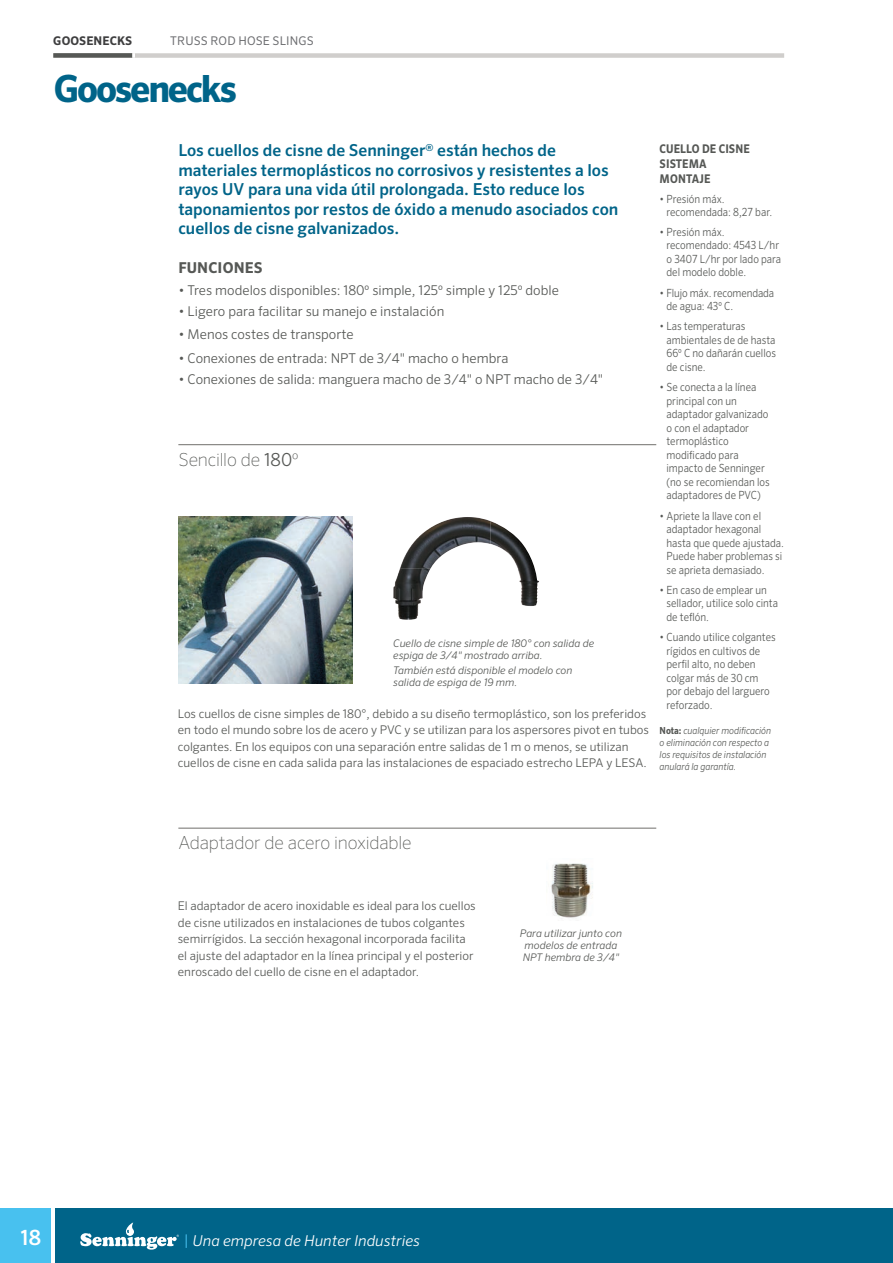
<style>
.page{position:relative;width:893px;height:1263px;background:#fff}
.page>*{position:absolute;margin:0;border:0;box-sizing:border-box;transform-origin:0 0}
.t1{font:700 37.5px "Sero Pro";letter-spacing:-.06em;color:#006489}
.t2{font:500 21px "Sero Pro";color:#fff}
.t3{font:100 18px "Sero Pro";letter-spacing:-.01em;color:#565855}
.t4{font:500 16.5px/19.5px "Sero Pro";color:#006489}
.t5{font:italic 300 15px "Sero Pro";color:#fff}
.t6{font:700 15px "Sero Pro";letter-spacing:.01em;color:#565855}
.t7{font:300 13.5px "Sero Pro";color:#565855}
.t8{font:300 12px/16.5px "Sero Pro";color:#565855}
.t9{font:700 12px/15px "Sero Pro";letter-spacing:.01em;color:#565855;scale:.9 1}
.t10{font:12px "Sero Pro";letter-spacing:.01em;color:#6c6d70}
.t11{font:700 12px "Sero Pro";letter-spacing:.01em;color:#3e3e3f}
.t12{font:300 11.25px/13.5px "Sero Pro";color:#565855;scale:.9 1}
.t13{font:italic 300 10.5px/12px "Sero Pro";color:#565855}
.t14{font:italic 300 9.75px/12px "Sero Pro";color:#565855;scale:.9 1}
.s1{font-weight:300}
.s2{font-weight:700;font-style:normal}
.s3{font-style:normal;color:#48c1ef}
</style>
<div class="page">
<div style="left:0;top:1208px;width:51px;height:55px;background:#48c1ef"></div>
<div style="left:55px;top:1208px;width:837px;height:55px;background:#006489"></div>
<svg style="left:80px;top:1222px;width:99px;height:27px"></svg>
<hr style="left:892px;top:1208px;width:1px;height:55px;background:#006489">
<div style="left:53px;top:53px;width:731px;height:5px;background:#d0cecc"></div>
<div style="left:53px;top:53px;width:79px;height:5px;background:#565855"></div>
<svg style="left:132px;top:53px;width:3px;height:5px"></svg>
<img style="left:178px;top:517px;width:174px;height:166px">
<img style="left:400px;top:517px;width:90px;height:51px">
<img style="left:490px;top:521px;width:49px;height:85px">
<img style="left:393px;top:568px;width:38px;height:52px">
<hr style="left:178px;top:444px;width:478px;height:1px;background:#706f6b">
<hr style="left:178px;top:828px;width:478px;height:1px;background:#706f6b">
<img style="left:551px;top:863px;width:42px;height:55px">
<p class="t11" style="left:53px;top:33px;width:80px">GOOSENECKS</p>
<p class="t10" style="left:170px;top:34px;width:145px">TRUSS ROD HOSE SLINGS</p>
<h1 class="t1" style="left:54px;top:66px;width:185px">Goosenecks</h1>
<p class="t4" style="left:178px;top:141px;width:441px">Los cuellos de cisne de Senninger<sup>®</sup> están hechos de materiales termoplásticos no corrosivos y resistentes a los rayos UV para una vida útil prolongada. Esto reduce los taponamientos por restos de óxido a menudo asociados con cuellos de cisne galvanizados.</p>
<h3 class="t6" style="left:178px;top:258px;width:86px">FUNCIONES</h3>
<p class="t7" style="left:178px;top:282px;width:382px">• Tres modelos disponibles: 180º simple, 125º simple y 125º doble</p>
<p class="t7" style="left:178px;top:303px;width:267px">• Ligero para facilitar su manejo e instalación</p>
<p class="t7" style="left:178px;top:326px;width:177px">• Menos costes de transporte</p>
<p class="t7" style="left:178px;top:350px;width:332px">• Conexiones de entrada: NPT de 3/4" macho o hembra</p>
<p class="t7" style="left:178px;top:371px;width:426px">• Conexiones de salida: manguera macho de 3/4" o NPT macho de 3/4"</p>
<h3 class="t3" style="left:178px;top:449px;width:122px">Sencillo de <span class="s1">180</span>º</h3>
<p class="t13" style="left:393px;top:637px;width:202px">Cuello de cisne simple de 180° con salida de espiga de 3/4" mostrado arriba.</p>
<p class="t13" style="left:393px;top:664px;width:181px">También está disponible el modelo con salida de espiga de 19 mm.</p>
<p class="t8" style="left:178px;top:705px;width:473px">Los cuellos de cisne simples de 180°, debido a su diseño termoplástico, son los preferidos en todo el mundo sobre los de acero y PVC y se utilizan para los aspersores pivot en tubos colgantes. En los equipos con una separación entre salidas de 1 m o menos, se utilizan cuellos de cisne en cada salida para las instalaciones de espaciado estrecho LEPA y LESA.</p>
<p class="t9" style="left:660px;top:141px;width:102px">CUELLO DE CISNE<br>SISTEMA<br>MONTAJE</p>
<p class="t12" style="left:667px;top:192px;width:119px;text-indent:-7px">• Presión máx. recomendada: 8,27 bar.</p>
<p class="t12" style="left:667px;top:225px;width:129px;text-indent:-7px">• Presión máx. recomendado: 4543 L/hr o 3407 L/hr por lado para del modelo doble.</p>
<p class="t12" style="left:666px;top:286px;width:121px;text-indent:-7px">• Flujo máx. recomendada de agua: 43º C.</p>
<p class="t12" style="left:667px;top:320px;width:123px;text-indent:-7px">• Las temperaturas ambientales de de hasta<br>66º C no dañarán cuellos de cisne.</p>
<p class="t12" style="left:667px;top:380px;width:116px;text-indent:-7px">• Se conecta a la línea principal con un adaptador galvanizado o con el adaptador termoplástico modificado para impacto de Senninger (no se recomiendan los adaptadores de PVC)</p>
<p class="t12" style="left:667px;top:509px;width:132px;text-indent:-7px">• Apriete la llave con el adaptador hexagonal hasta que quede ajustada.<br>Puede haber problemas si se aprieta demasiado.</p>
<p class="t12" style="left:667px;top:583px;width:125px;text-indent:-7px">• En caso de emplear un sellador, utilice solo cinta de teflón.</p>
<p class="t12" style="left:667px;top:630px;width:123px;text-indent:-7px">• Cuando utilice colgantes rígidos en cultivos de perfil alto, no deben colgar más de 30 cm por debajo del larguero reforzado.</p>
<p class="t14" style="left:660px;top:724px;width:125px"><span class="s2">Nota:</span> cualquier modificación o eliminación con respecto a los requisitos de instalación anulará la garantía.</p>
<h3 class="t3" style="left:178px;top:832px;width:235px">Adaptador de acero inoxidable</h3>
<p class="t8" style="left:178px;top:897px;width:299px">El adaptador de acero inoxidable es ideal para los cuellos de cisne utilizados en instalaciones de tubos colgantes semirrígidos. La sección hexagonal incorporada facilita el ajuste del adaptador en la línea principal y el posterior enroscado del cuello de cisne en el adaptador.</p>
<p class="t13" style="left:520px;top:926px;width:104px">Para utilizar junto con modelos de entrada<br>NPT hembra de 3/4"</p>
<h2 class="t2" style="left:21px;top:1224px;width:22px">18</h2>
<h3 class="t5" style="left:184px;top:1232px;width:237px"><span class="s3">|</span> Una empresa de Hunter Industries</h3>
</div>
